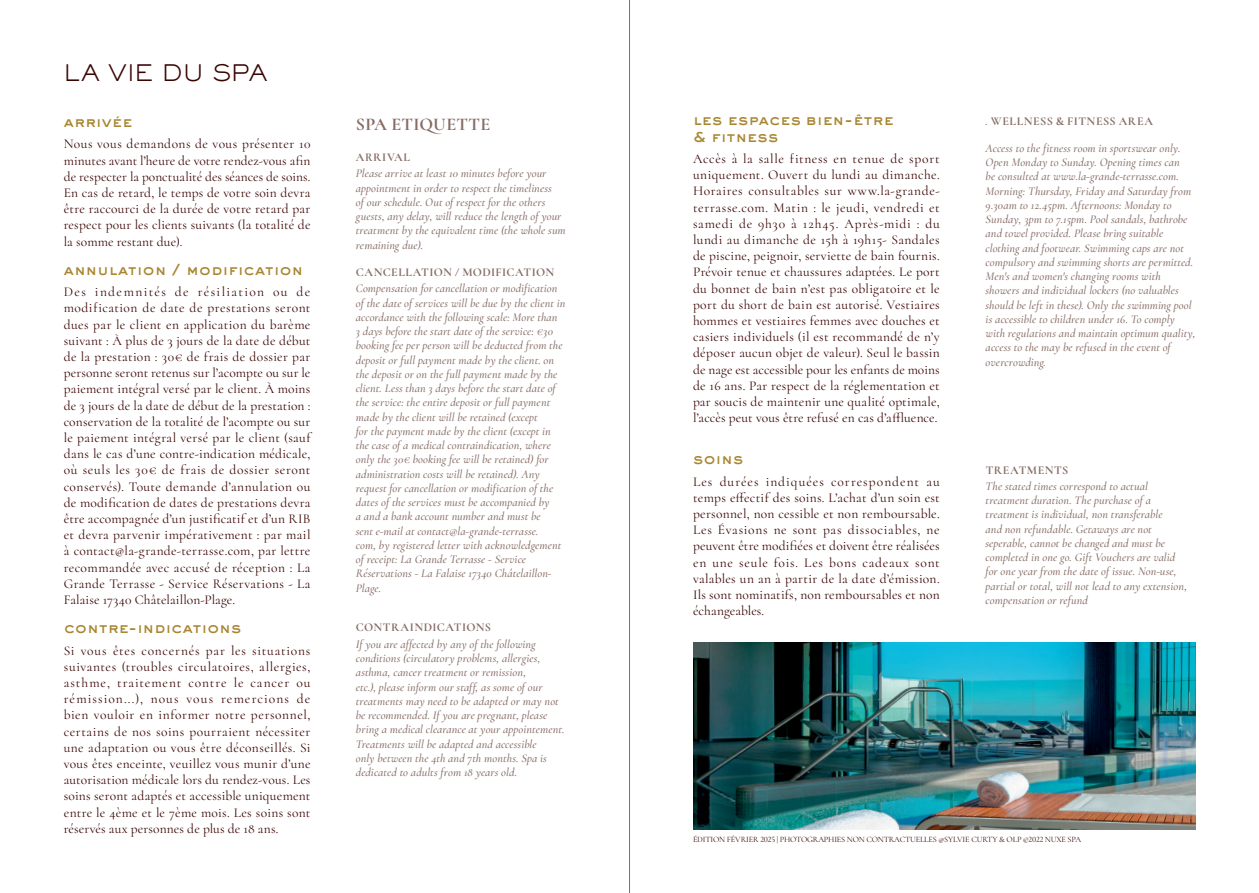
<style>
.page{position:relative;width:1259px;height:893px;background:#fff}
.page>*{position:absolute;margin:0;border:0;box-sizing:border-box;transform-origin:0 0}
.FR_Prix{font:300 22.5px "Sackers Gothic Std";letter-spacing:-.015em;color:#390503}
.ANG_Titre{font:700 18px "Cormorant";letter-spacing:.005em;color:#866c65}
.FR_Nom_soin{font:800 15px/16.5px "Sackers Gothic Std";letter-spacing:-.01em;color:#a98631}
.FR_Texte_courant{font:13.5px/16.2px "Cormorant";letter-spacing:.01em;color:#390503;text-align:justify}
.ANG_texte_courant{font:italic 500 12px/14.2px "Cormorant";letter-spacing:.005em;color:#866c65}
.ANG_Nom_soin{font:700 12px "Cormorant";letter-spacing:.035em;color:#866c65}
.ANG_texte_courant-2{font:700 12px "Cormorant";letter-spacing:.045em;color:#866c65}
.t1{font:8.25px "Cormorant";letter-spacing:-.02em;color:#390503}
.s1{font-weight:500;font-style:italic}
</style>
<div class="page">
<hr style="left:629px;top:0;width:1px;height:893px;background:#866c65">
<img style="left:693px;top:642px;width:502px;height:187px">
<p class="FR_Prix" style="left:64px;top:58px;width:205px">LA VIE DU SPA</p>
<p class="FR_Nom_soin" style="left:64px;top:113px;width:70px">arrivée</p>
<p class="FR_Texte_courant" style="left:64px;top:136px;width:248px">Nous vous demandons de vous présenter 10 minutes avant l’heure de votre rendez-vous afin de respecter la ponctualité des séances de soins.<br>En cas de retard, le temps de votre soin devra être raccourci de la durée de votre retard par respect pour les clients suivants (la totalité de la somme restant due).</p>
<p class="FR_Nom_soin" style="left:64px;top:261px;width:241px">annulation / modification</p>
<p class="FR_Texte_courant" style="left:64px;top:284px;width:248px">Des indemnités de résiliation ou de modification de date de prestations seront dues par le client en application du barème suivant : À plus de 3 jours de la date de début de la prestation : 30€ de frais de dossier par personne seront retenus sur l’acompte ou sur le paiement intégral versé par le client. À moins de 3 jours de la date de début de la prestation : conservation de la totalité de l’acompte ou sur le paiement intégral versé par le client (sauf dans le cas d’une contre-indication médicale, où seuls les 30€ de frais de dossier seront conservés). Toute demande d’annulation ou de modification de dates de prestations devra être accompagnée d’un justificatif et d’un RIB et devra parvenir impérativement : par mail à contact@la-grande-terrasse.com, par lettre recommandée avec accusé de réception : La Grande Terrasse - Service Réservations - La Falaise 17340 Châtelaillon-Plage.</p>
<p class="FR_Nom_soin" style="left:64px;top:619px;width:179px">contre-indications</p>
<p class="FR_Texte_courant" style="left:64px;top:642px;width:248px">Si vous êtes concernés par les situations suivantes (troubles circulatoires, allergies, asthme, traitement contre le cancer ou rémission...), nous vous remercions de bien vouloir en informer notre personnel, certains de nos soins pourraient nécessiter une adaptation ou vous être déconseillés. Si vous êtes enceinte, veuillez vous munir d’une autorisation médicale lors du rendez-vous. Les soins seront adaptés et accessible uniquement entre le 4ème et le 7ème mois. Les soins sont réservés aux personnes de plus de 18 ans.</p>
<p class="ANG_Titre" style="left:356px;top:113px;width:136px">SPA ETIQUETTE</p>
<p class="ANG_Nom_soin" style="left:356px;top:150px;width:56px">ARRIVAL</p>
<p class="ANG_texte_courant" style="left:356px;top:165px;width:211px">Please arrive at least 10 minutes before your appointment in order to respect the timeliness<br>of our schedule. Out of respect for the others guests, any delay, will reduce the length of your treatment by the equivalent time (the whole sum remaining due).</p>
<p class="ANG_Nom_soin" style="left:356px;top:265px;width:200px">CANCELLATION / MODIFICATION</p>
<p class="ANG_texte_courant" style="left:356px;top:280px;width:211px">Compensation for cancellation or modification of the date of services will be due by the client in accordance with the following scale: More than<br>3 days before the start date of the service: €30 booking fee per person will be deducted from the deposit or full payment made by the client. on the deposit or on the full payment made by the client. Less than 3 days before the start date of the service: the entire deposit or full payment made by the client will be retained (except<br>for the payment made by the client (except in the case of a medical contraindication, where only the 30€ booking fee will be retained) for administration costs will be retained). Any request for cancellation or modification of the dates of the services must be accompanied by<br>a and a bank account number and must be<br>sent e-mail at contact@la-grande-terrasse.<br>com, by registered letter with acknowledgement of receipt: La Grande Terrasse - Service Réservations - La Falaise 17340 Châtelaillon-Plage.</p>
<p class="ANG_Nom_soin" style="left:356px;top:620px;width:136px">CONTRAINDICATIONS</p>
<p class="ANG_texte_courant" style="left:356px;top:636px;width:210px">If you are affected by any of the following conditions (circulatory problems, allergies, asthma, cancer treatment or remission,<br>etc.), please inform our staff, as some of our treatments may need to be adapted or may not be recommended. If you are pregnant, please bring a medical clearance at your appointement.<br>Treatments will be adapted and accessible<br>only between the 4th and 7th months. Spa is dedicated to adults from 18 years old.</p>
<p class="FR_Nom_soin" style="left:693px;top:111px;width:202px">les espaces bien-être &amp; fitness</p>
<p class="FR_Texte_courant" style="left:693px;top:150px;width:248px">Accès à la salle fitness en tenue de sport uniquement. Ouvert du lundi au dimanche.<br>Horaires consultables sur www.la-grande&shy;terrasse.com. Matin : le jeudi, vendredi et samedi de 9h30 à 12h45. Après-midi : du lundi au dimanche de 15h à 19h15- Sandales de piscine, peignoir, serviette de bain fournis.<br>Prévoir tenue et chaussures adaptées. Le port du bonnet de bain n’est pas obligatoire et le port du short de bain est autorisé. Vestiaires hommes et vestiaires femmes avec douches et casiers individuels (il est recommandé de n’y déposer aucun objet de valeur). Seul le bassin de nage est accessible pour les enfants de moins de 16 ans. Par respect de la réglementation et par soucis de maintenir une qualité optimale, l’accès peut vous être refusé en cas d’affluence.</p>
<p class="FR_Nom_soin" style="left:693px;top:450px;width:52px">soins</p>
<p class="FR_Texte_courant" style="left:693px;top:473px;width:248px">Les durées indiquées correspondent au temps effectif des soins. L’achat d’un soin est personnel, non cessible et non remboursable.<br>Les Évasions ne sont pas dissociables, ne peuvent être modifiées et doivent être réalisées en une seule fois. Les bons cadeaux sont valables un an à partir de la date d’émission.<br>Ils sont nominatifs, non remboursables et non échangeables.</p>
<p class="ANG_texte_courant-2" style="left:985px;top:114px;width:169px"><span class="s1">.</span> WELLNESS &amp; FITNESS AREA</p>
<p class="ANG_texte_courant" style="left:985px;top:140px;width:211px">Access to the fitness room in sportswear only.<br>Open Monday to Sunday. Opening times can<br>be consulted at www.la-grande-terrasse.com.<br>Morning: Thursday, Friday and Saturday from 9.30am to 12.45pm. Afternoons: Monday to Sunday, 3pm to 7.15pm. Pool sandals, bathrobe and towel provided. Please bring suitable clothing and footwear. Swimming caps are not compulsory and swimming shorts are permitted.<br>Men's and women's changing rooms with showers and individual lockers (no valuables should be left in these). Only the swimming pool is accessible to children under 16. To comply with regulations and maintain optimum quality, access to the may be refused in the event of overcrowding.</p>
<p class="ANG_Nom_soin" style="left:985px;top:462px;width:84px">TREATMENTS</p>
<p class="ANG_texte_courant" style="left:985px;top:478px;width:203px">The stated times correspond to actual treatment duration. The purchase of a treatment is individual, non transferable<br>and non refundable. Getaways are not seperable, cannot be changed and must be completed in one go. Gift Vouchers are valid for one year from the date of issue. Non-use, partial or total, will not lead to any extension, compensation or refund</p>
<p class="t1" style="left:693px;top:834px;width:390px">ÉDITION FÉVRIER 2025 | PHOTOGRAPHIES NON CONTRACTUELLES @SYLVIE CURTY &amp; OLP ©2022 NUXE SPA</p>
</div>
